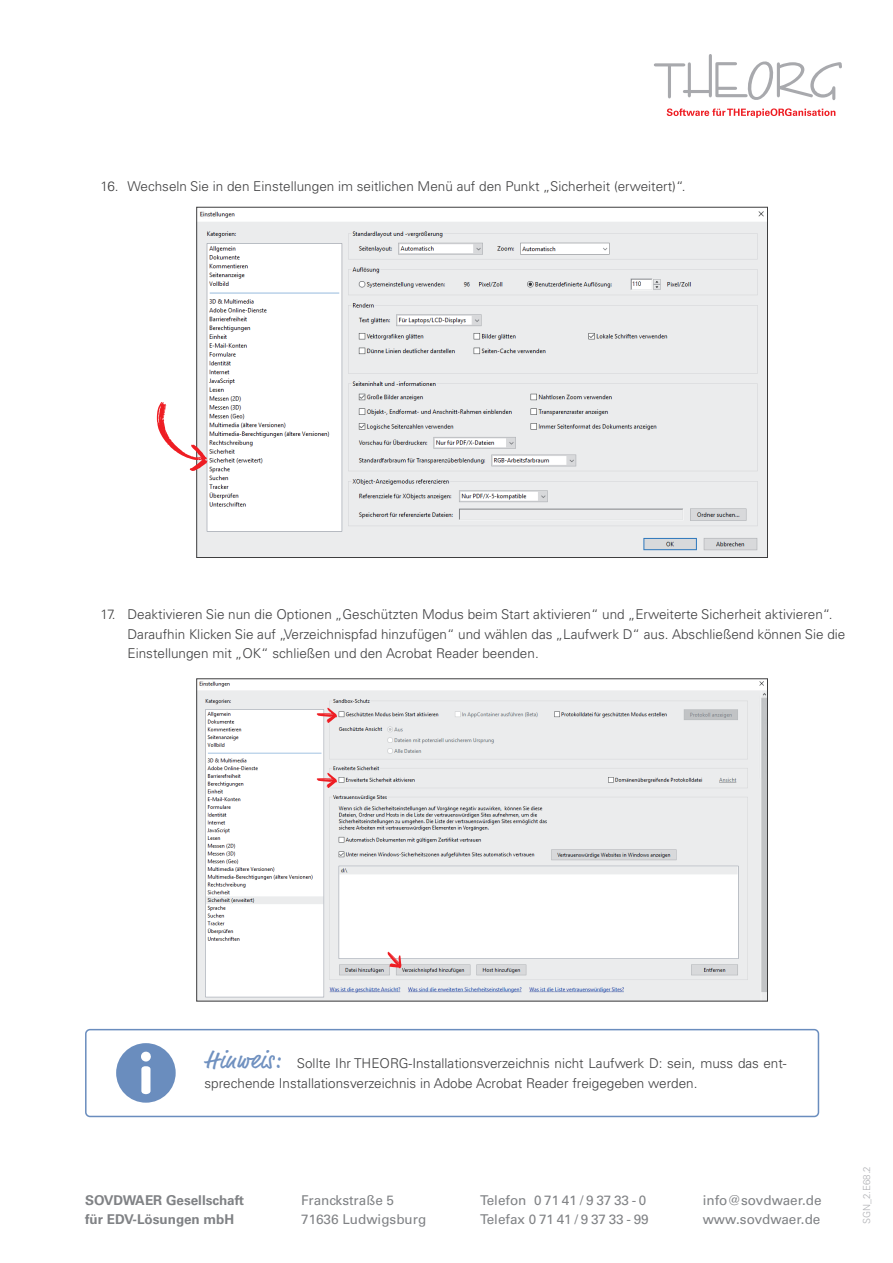
<style>
.page{position:relative;width:893px;height:1263px;background:#fff}
.page>*{position:absolute;margin:0;border:0;box-sizing:border-box;transform-origin:0 0}
.t1{font:300 13.5px/19.5px "Univers LT Pro 45";color:#3e3e3f}
.t2{font:13.5px/19.5px "Univers LT Pro 55 Roman";color:#808285}
.t3{font:700 13.5px/19.5px "Univers LT Pro 65";color:#808285}
.t4{font:300 9.75px "Univers LT Pro 45";color:#b0b1b5}
.s1{font-family:"Market Pro";font-weight:400;font-size:25.5px;color:#7091c0}
</style>
<div class="page">
<svg style="left:654px;top:54px;width:188px;height:46px"></svg>
<svg style="left:667px;top:108px;width:168px;height:10px"></svg>
<img style="left:199px;top:211px;width:567px;height:345px">
<svg style="left:157px;top:402px;width:50px;height:69px"></svg>
<img style="left:199px;top:681px;width:567px;height:318px">
<svg style="left:317px;top:708px;width:20px;height:15px"></svg>
<svg style="left:317px;top:773px;width:20px;height:15px"></svg>
<svg style="left:388px;top:952px;width:13px;height:16px"></svg>
<div style="left:85px;top:1029px;width:734px;height:88px;border:2px solid #6a8dbe;border-radius:4px"></div>
<div style="left:116px;top:1043px;width:60px;height:60px;background:#6a8dbe;border-radius:50%"></div>
<svg style="left:141px;top:1051px;width:10px;height:43px"></svg>
<p class="t1" style="left:101px;top:176px;width:587px">16. Wechseln Sie in den Einstellungen im seitlichen Menü auf den Punkt „Sicherheit (erweitert)“.</p>
<p class="t1" style="left:128px;top:604px;width:719px;text-indent:-27px">17. Deaktivieren Sie nun die Optionen „Geschützten Modus beim Start aktivieren“ und „Erweiterte Sicherheit aktivieren“.<br>Daraufhin Klicken Sie auf „Verzeichnispfad hinzufügen“ und wählen das „Laufwerk D“ aus. Abschließend können Sie die<br>Einstellungen mit „OK“ schließen und den Acrobat Reader beenden.</p>
<p class="t1" style="left:204px;top:1053px;width:584px"><span class="s1">Hinweis:</span> Sollte Ihr THEORG-Installationsverzeichnis nicht Laufwerk D: sein, muss das ent&shy;sprechende Installationsverzeichnis in Adobe Acrobat Reader freigegeben werden.</p>
<p class="t3" style="left:85px;top:1189px;width:161px">SOVDWAER Gesellschaft für EDV-Lösungen mbH</p>
<p class="t2" style="left:703px;top:1189px;width:121px">info@sovdwaer.de www.sovdwaer.de</p>
<p class="t2" style="left:301px;top:1189px;width:127px">Franckstraße 5<br>71636 Ludwigsburg</p>
<p class="t2" style="left:480px;top:1189px;width:170px">Telefon 0 71 41 / 9 37 33 - 0<br>Telefax 0 71 41 / 9 37 33 - 99</p>
<p class="t4" style="left:860px;top:1224px;width:59px;rotate:-90deg">SGN_2.E68.2</p>
</div>
